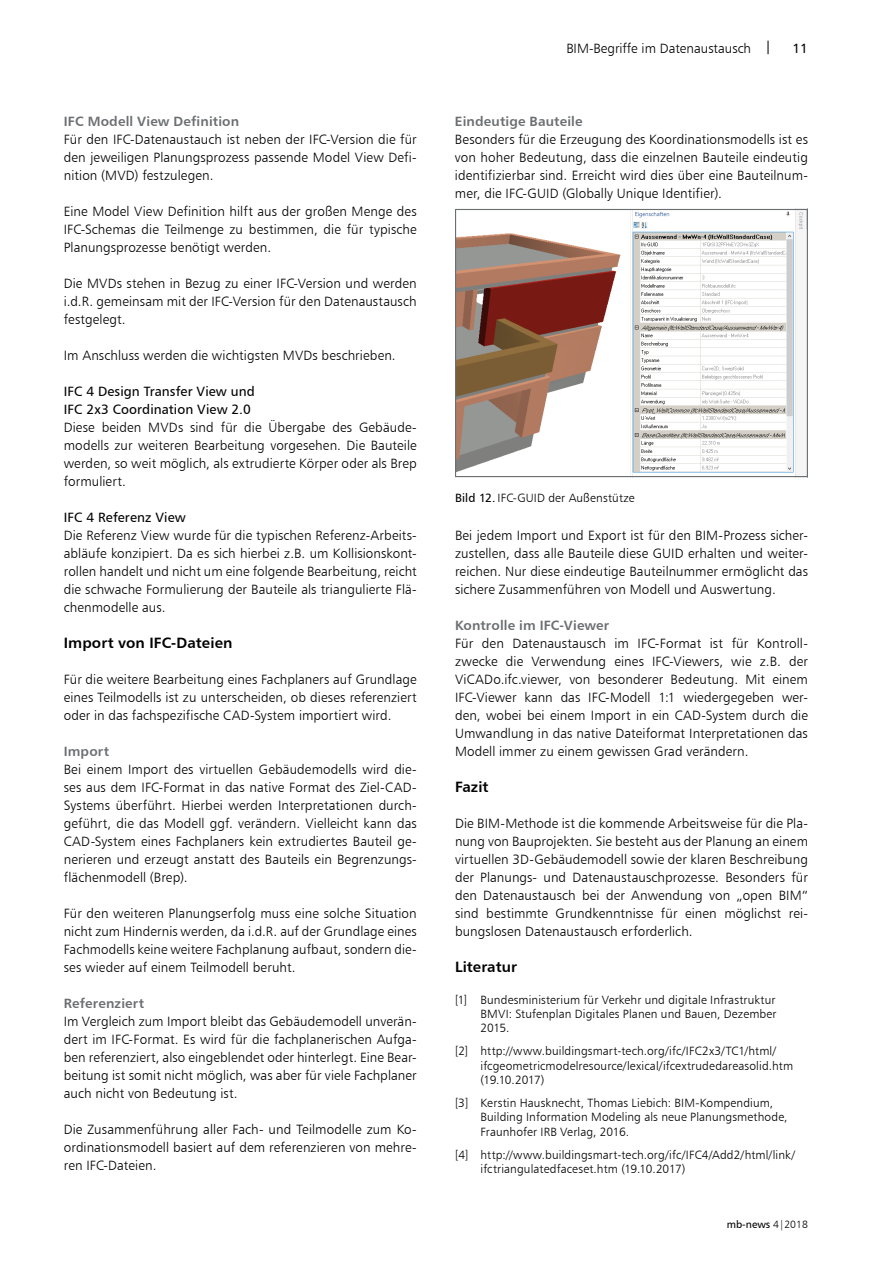
<style>
.page{position:relative;width:893px;height:1263px;background:#fff}
.page>*{position:absolute;margin:0;border:0;box-sizing:border-box;transform-origin:0 0}
.t1{font:15px "Humanist 777 BT Bold B";letter-spacing:.005em;color:#000}
.t2{font:13.5px/18px "Humanist 777 BT Light B";letter-spacing:.005em;color:#000;text-align:justify}
.t3{font:13.5px "Humanist 777 BT Bold B";letter-spacing:.01em;color:#6b6f72}
.t4{font:13.5px/18px "Humanist 777 BT Roman B";letter-spacing:.01em;color:#000}
.t5{font:12px/14.4px "Humanist 777 BT Light B";letter-spacing:.01em;color:#000}
.t6{font:10.5px "Humanist 777 BT Roman B";color:#000}
.s1{font-family:"Humanist 777 BT Roman B"}
.s2{font-family:"Humanist 777 BT Light B"}
</style>
<div class="page">
<img style="left:457px;top:211px;width:347px;height:264px">
<div style="left:455px;top:209px;width:353px;height:268px;border:1px solid #6b6f72"></div>
<p class="t3" style="left:64px;top:113px;width:177px">IFC Modell View Definition</p>
<p class="t2" style="left:64px;top:130px;width:354px">Für den IFC-Datenaustauch ist neben der IFC-Version die für den jeweiligen Planungsprozess passende Model View Defi&shy;nition (MVD) festzulegen.</p>
<p class="t2" style="left:64px;top:202px;width:354px">Eine Model View Definition hilft aus der großen Menge des IFC-Schemas die Teilmenge zu bestimmen, die für typische Planungsprozesse benötigt werden.</p>
<p class="t2" style="left:64px;top:274px;width:354px">Die MVDs stehen in Bezug zu einer IFC-Version und werden i.d.R. gemeinsam mit der IFC-Version für den Datenaustausch festgelegt.</p>
<p class="t2" style="left:64px;top:346px;width:333px">Im Anschluss werden die wichtigsten MVDs beschrieben.</p>
<p class="t4" style="left:64px;top:382px;width:192px">IFC 4 Design Transfer View und<br>IFC 2x3 Coordination View 2.0</p>
<p class="t2" style="left:64px;top:418px;width:354px">Diese beiden MVDs sind für die Übergabe des Gebäude&shy;modells zur weiteren Bearbeitung vorgesehen. Die Bauteile werden, so weit möglich, als extrudierte Körper oder als Brep formuliert.</p>
<p class="t4" style="left:64px;top:508px;width:123px">IFC 4 Referenz View</p>
<p class="t2" style="left:64px;top:526px;width:354px">Die Referenz View wurde für die typischen Referenz-Arbeits&shy;abläufe konzipiert. Da es sich hierbei z.B. um Kollisionskont&shy;rollen handelt und nicht um eine folgende Bearbeitung, reicht die schwache Formulierung der Bauteile als triangulierte Flä&shy;chenmodelle aus.</p>
<p class="t1" style="left:64px;top:633px;width:170px">Import von IFC-Dateien</p>
<p class="t2" style="left:64px;top:670px;width:354px">Für die weitere Bearbeitung eines Fachplaners auf Grundlage eines Teilmodells ist zu unterscheiden, ob dieses referenziert oder in das fachspezifische CAD-System importiert wird.</p>
<p class="t3" style="left:64px;top:743px;width:47px">Import</p>
<p class="t2" style="left:64px;top:760px;width:354px">Bei einem Import des virtuellen Gebäudemodells wird die&shy;ses aus dem IFC-Format in das native Format des Ziel-CAD-Systems überführt. Hierbei werden Interpretationen durch&shy;geführt, die das Modell ggf. verändern. Vielleicht kann das CAD-System eines Fachplaners kein extrudiertes Bauteil ge&shy;nerieren und erzeugt anstatt des Bauteils ein Begrenzungs&shy;flächenmodell (Brep).</p>
<p class="t2" style="left:64px;top:904px;width:354px">Für den weiteren Planungserfolg muss eine solche Situation nicht zum Hindernis werden, da i.d.R. auf der Grundlage eines Fachmodells keine weitere Fachplanung aufbaut, sondern die&shy;ses wieder auf einem Teilmodell beruht.</p>
<p class="t3" style="left:64px;top:995px;width:82px">Referenziert</p>
<p class="t2" style="left:64px;top:1012px;width:354px">Im Vergleich zum Import bleibt das Gebäudemodell unverän&shy;dert im IFC-Format. Es wird für die fachplanerischen Aufga&shy;ben referenziert, also eingeblendet oder hinterlegt. Eine Bear&shy;beitung ist somit nicht möglich, was aber für viele Fachplaner auch nicht von Bedeutung ist.</p>
<p class="t2" style="left:64px;top:1120px;width:354px">Die Zusammenführung aller Fach- und Teilmodelle zum Ko&shy;ordinationsmodell basiert auf dem referenzieren von mehre&shy;ren IFC-Dateien.</p>
<p class="t2" style="left:566px;top:39px;width:207px">BIM-Begriffe im Datenaustausch <span class="s1">|</span></p>
<p class="t4" style="left:792px;top:39px;width:17px">11</p>
<p class="t3" style="left:455px;top:113px;width:129px">Eindeutige Bauteile</p>
<p class="t2" style="left:455px;top:130px;width:354px">Besonders für die Erzeugung des Koordinationsmodells ist es von hoher Bedeutung, dass die einzelnen Bauteile eindeutig identifizierbar sind. Erreicht wird dies über eine Bauteilnum&shy;mer, die IFC-GUID (Globally Unique Identifier).</p>
<p class="t5" style="left:455px;top:490px;width:181px"><span class="s1">Bild 12.</span> IFC-GUID der Außenstütze</p>
<p class="t2" style="left:455px;top:526px;width:354px">Bei jedem Import und Export ist für den BIM-Prozess sicher&shy;zustellen, dass alle Bauteile diese GUID erhalten und weiter&shy;reichen. Nur diese eindeutige Bauteilnummer ermöglicht das sichere Zusammenführen von Modell und Auswertung.</p>
<p class="t3" style="left:455px;top:617px;width:156px">Kontrolle im IFC-Viewer</p>
<p class="t2" style="left:455px;top:634px;width:354px">Für den Datenaustausch im IFC-Format ist für Kontroll&shy;zwecke die Verwendung eines IFC-Viewers, wie z.B. der ViCADo.ifc.viewer, von besonderer Bedeutung. Mit einem IFC-Viewer kann das IFC-Modell 1:1 wiedergegeben wer&shy;den, wobei bei einem Import in ein CAD-System durch die Umwandlung in das native Dateiformat Interpretationen das Modell immer zu einem gewissen Grad verändern.</p>
<p class="t1" style="left:455px;top:777px;width:35px">Fazit</p>
<p class="t2" style="left:455px;top:814px;width:354px">Die BIM-Methode ist die kommende Arbeitsweise für die Pla&shy;nung von Bauprojekten. Sie besteht aus der Planung an einem virtuellen 3D-Gebäudemodell sowie der klaren Beschreibung der Planungs- und Datenaustauschprozesse. Besonders für den Datenaustausch bei der Anwendung von „open BIM“ sind bestimmte Grundkenntnisse für einen möglichst rei&shy;bungslosen Datenaustausch erforderlich.</p>
<p class="t1" style="left:455px;top:957px;width:63px">Literatur</p>
<p class="t5" style="left:480px;top:992px;width:298px;text-align:justify;text-indent:-26px">[1] Bundesministerium für Verkehr und digitale Infrastruktur BMVI: Stufenplan Digitales Planen und Bauen, Dezember 2015.</p>
<p class="t5" style="left:480px;top:1044px;width:314px;text-indent:-26px">[2] http://www.buildingsmart-tech.org/ifc/IFC2x3/TC1/html/ ifcgeometricmodelresource/lexical/ifcextrudedareasolid.htm (19.10.2017)</p>
<p class="t5" style="left:480px;top:1095px;width:309px;text-indent:-26px">[3] Kerstin Hausknecht, Thomas Liebich: BIM-Kompendium,<br>Building Information Modeling als neue Planungsmethode,<br>Fraunhofer IRB Verlag, 2016.</p>
<p class="t5" style="left:480px;top:1147px;width:316px;text-indent:-26px">[4] http://www.buildingsmart-tech.org/ifc/IFC4/Add2/html/link/ ifctriangulatedfaceset.htm (19.10.2017)</p>
<p class="t6" style="left:727px;top:1218px;width:83px">mb-news <span class="s2">4|2018</span></p>
</div>
